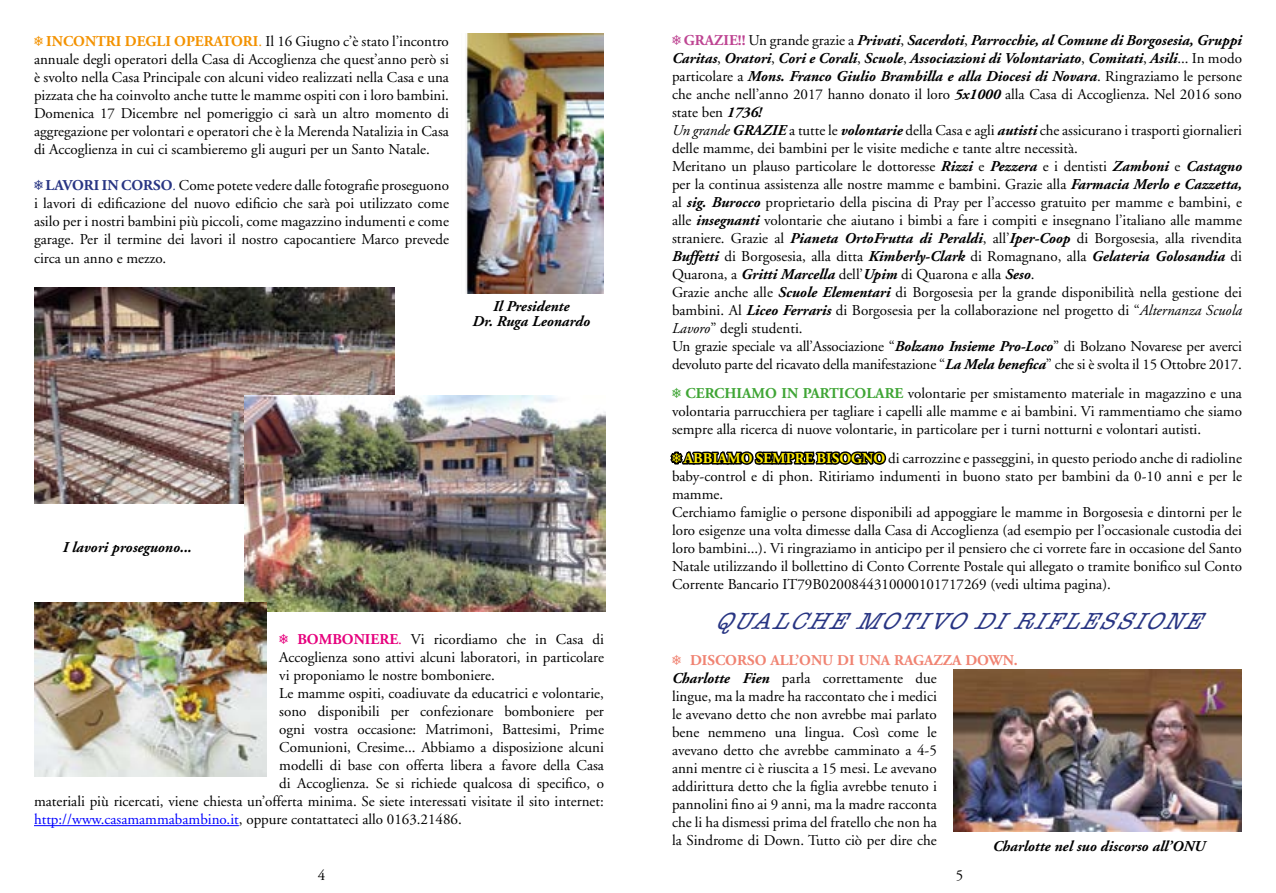
<style>
.page{position:relative;width:1276px;height:893px;background:#fff}
.page>*{position:absolute;margin:0;border:0;box-sizing:border-box;transform-origin:0 0}
.t1{font:italic 24px "American Typewriter";color:#283583}
.t2{font:15px/18px "Adobe Garamond";color:#000;text-align:justify}
.t3{font:italic 700 15px/15.8px "Adobe Garamond";color:#000;text-align:center}
.s1{font-family:"Menlo";font-weight:700;color:#f39200}
.s2{font-weight:700;color:#f39200}
.s3{color:#f39200}
.s4{font-family:"Menlo";font-weight:700;color:#283583}
.s5{font-weight:700;color:#283583}
.s6{font-style:italic;color:#283583}
.s7{font-family:"Menlo";font-weight:700;color:#e6007d}
.s8{font-weight:700;color:#e6007d}
.s9{color:#e6007d}
.s10{color:#00f}
.s11{font-family:"Menlo";font-weight:700;color:#be4492}
.s12{font-weight:700;color:#be4492}
.s13{font-weight:700;font-style:italic}
.s14{font-style:italic}
.s15{font-family:"Menlo";font-weight:700;color:#3fa535}
.s16{font-weight:700;color:#3fa535}
.s17{font-family:"Menlo";font-weight:700;color:#ffed00}
.s18{font-weight:700;color:#ffed00}
.s19{font-family:"Menlo";font-weight:700;color:#f08372}
.s20{font-weight:700;color:#f08372}
</style>
<div class="page">
<hr style="left:34px;top:825px;width:205px;height:1px;background:#00f">
<svg style="left:670px;top:451px;width:217px;height:14px;background:#2e2e2e"></svg>
<img style="left:466px;top:34px;width:138px;height:260px">
<img style="left:34px;top:288px;width:360px;height:216px">
<img style="left:245px;top:396px;width:360px;height:216px">
<img style="left:34px;top:603px;width:232px;height:174px">
<img style="left:954px;top:670px;width:288px;height:162px">
<p class="t2" style="left:34px;top:33px;width:416px"><span class="s1">❄</span> <span class="s2">INCONTRI DEGLI OPERATORI</span><span class="s3">.</span> Il 16 Giugno c’è stato l’incontro annuale degli operatori della Casa di Accoglienza che quest’anno però si è svolto nella Casa Principale con alcuni video realizzati nella Casa e una pizzata che ha coinvolto anche tutte le mamme ospiti con i loro bambini.<br>Domenica 17 Dicembre nel pomeriggio ci sarà un altro momento di aggregazione per volontari e operatori che è la Merenda Natalizia in Casa di Accoglienza in cui ci scambieremo gli auguri per un Santo Natale.</p>
<p class="t2" style="left:34px;top:177px;width:416px"><span class="s4">❄</span> <span class="s5">LAVORI IN CORSO</span><span class="s6">.</span> Come potete vedere dalle fotografie proseguono i lavori di edificazione del nuovo edificio che sarà poi utilizzato come asilo per i nostri bambini più piccoli, come magazzino indumenti e come garage. Per il termine dei lavori il nostro capocantiere Marco prevede circa un anno e mezzo.</p>
<p class="t3" style="left:472px;top:298px;width:119px">Il Presidente<br>Dr. Ruga Leonardo</p>
<p class="t3" style="left:63px;top:539px;width:131px">I lavori proseguono...</p>
<p class="t2" style="left:279px;top:631px;width:326px"><span class="s7">❄</span> <span class="s8">BOMBONIERE</span><span class="s9">.</span> Vi ricordiamo che in Casa di</p>
<p class="t2" style="left:279px;top:649px;width:326px">Accoglienza sono attivi alcuni laboratori, in particolare</p>
<p class="t2" style="left:279px;top:667px;width:217px">vi proponiamo le nostre bomboniere.</p>
<p class="t2" style="left:279px;top:685px;width:326px">Le mamme ospiti, coadiuvate da educatrici e volontarie,</p>
<p class="t2" style="left:279px;top:703px;width:326px">sono disponibili per confezionare bomboniere per</p>
<p class="t2" style="left:279px;top:721px;width:326px">ogni vostra occasione: Matrimoni, Battesimi, Prime</p>
<p class="t2" style="left:279px;top:739px;width:326px">Comunioni, Cresime... Abbiamo a disposizione alcuni</p>
<p class="t2" style="left:279px;top:757px;width:326px">modelli di base con offerta libera a favore della Casa</p>
<p class="t2" style="left:279px;top:775px;width:326px">di Accoglienza. Se si richiede qualcosa di specifico, o</p>
<p class="t2" style="left:34px;top:793px;width:571px">materiali più ricercati, viene chiesta un’offerta minima. Se siete interessati visitate il sito internet:</p>
<p class="t2" style="left:34px;top:811px;width:429px"><span class="s10">http://www.casamammabambino.it</span>, oppure contattateci allo 0163.21486.</p>
<p class="t2" style="left:672px;top:32px;width:571px;text-align:left"><span class="s11">❄</span> <span class="s12">GRAZIE!!</span> Un grande grazie a <span class="s13">Privati</span>, <span class="s13">Sacerdoti</span>, <span class="s13">Parrocchie, al Comune di Borgosesia, Gruppi Caritas</span>, <span class="s13">Oratori</span>, <span class="s13">Cori e Corali</span>, <span class="s13">Scuole</span>, <span class="s13">Associazioni di Volontariato</span>, <span class="s13">Comitati</span>, <span class="s13">Asili</span>... In modo particolare a <span class="s13">Mons. Franco Giulio Brambilla e alla Diocesi di Novara</span>. Ringraziamo le persone che anche nell’anno 2017 hanno donato il loro <span class="s13">5x1000</span> alla Casa di Accoglienza. Nel 2016 sono state ben <span class="s13">1736!<br></span><span class="s14">Un grande</span> <span class="s13">GRAZIE</span> a tutte le <span class="s13">volontarie</span> della Casa e agli <span class="s13">autisti</span> che assicurano i trasporti giornalieri delle mamme, dei bambini per le visite mediche e tante altre necessità.<br>Meritano un plauso particolare le dottoresse <span class="s13">Rizzi</span> e <span class="s13">Pezzera</span> e i dentisti <span class="s13">Zamboni</span> e <span class="s13">Castagno </span>per la continua assistenza alle nostre mamme e bambini. Grazie alla <span class="s13">Farmacia Merlo e Cazzetta, </span>al <span class="s13">sig. Burocco</span> proprietario della piscina di Pray per l’accesso gratuito per mamme e bambini, e alle <span class="s13">insegnanti</span> volontarie che aiutano i bimbi a fare i compiti e insegnano l’italiano alle mamme straniere. Grazie al <span class="s13">Pianeta OrtoFrutta di Peraldi</span>, all’<span class="s13">Iper-Coop</span> di Borgosesia, alla rivendita <span class="s13">Buffetti</span> di Borgosesia, alla ditta <span class="s13">Kimberly-Clark</span> di Romagnano, alla <span class="s13">Gelateria Golosandia</span> di Quarona, a <span class="s13">Gritti Marcella</span> dell’<span class="s13">Upim</span> di Quarona e alla <span class="s13">Seso</span>.<br>Grazie anche alle <span class="s13">Scuole Elementari</span> di Borgosesia per la grande disponibilità nella gestione dei bambini. Al <span class="s13">Liceo Ferraris</span> di Borgosesia per la collaborazione nel progetto di “<span class="s14">Alternanza Scuola Lavoro</span>” degli studenti.<br>Un grazie speciale va all’Associazione “<span class="s13">Bolzano Insieme Pro-Loco</span>” di Bolzano Novarese per averci devoluto parte del ricavato della manifestazione “<span class="s13">La Mela benefica</span>” che si è svolta il 15 Ottobre 2017.</p>
<p class="t2" style="left:672px;top:385px;width:571px"><span class="s15">❄</span> <span class="s16">CERCHIAMO IN PARTICOLARE</span> volontarie per smistamento materiale in magazzino e una volontaria parrucchiera per tagliare i capelli alle mamme e ai bambini. Vi rammentiamo che siamo sempre alla ricerca di nuove volontarie, in particolare per i turni notturni e volontari autisti.</p>
<p class="t2" style="left:672px;top:450px;width:571px;text-align:left"><span class="s17">❄</span> <span class="s18">ABBIAMO SEMPRE BISOGNO</span> di carrozzine e passeggini, in questo periodo anche di radioline baby-control e di phon. Ritiriamo indumenti in buono stato per bambini da 0-10 anni e per le mamme.<br>Cerchiamo famiglie o persone disponibili ad appoggiare le mamme in Borgosesia e dintorni per le loro esigenze una volta dimesse dalla Casa di Accoglienza (ad esempio per l’occasionale custodia dei loro bambini...). Vi ringraziamo in anticipo per il pensiero che ci vorrete fare in occasione del Santo Natale utilizzando il bollettino di Conto Corrente Postale qui allegato o tramite bonifico sul Conto Corrente Bancario IT79B0200844310000101717269 (vedi ultima pagina).</p>
<h1 class="t1" style="left:714px;top:602px;width:506px">QUALCHEMOTIVODIRIFLESSIONE</h1>
<p class="t2" style="left:672px;top:651px;width:347px;text-align:left"><span class="s19">❄</span> <span class="s20">DISCORSO ALL’ONU DI UNA RAGAZZA DOWN.<br></span><span class="s13">Charlotte Fien</span> parla correttamente due<br>lingue, ma la madre ha raccontato che i medici<br>le avevano detto che non avrebbe mai parlato<br>bene nemmeno una lingua. Così come le<br>avevano detto che avrebbe camminato a 4-5<br>anni mentre ci è riuscita a 15 mesi. Le avevano<br>addirittura detto che la figlia avrebbe tenuto i<br>pannolini fino ai 9 anni, ma la madre racconta<br>che li ha dismessi prima del fratello che non ha<br>la Sindrome di Down. Tutto ciò per dire che</p>
<p class="t3" style="left:992px;top:839px;width:214px">Charlotte nel suo discorso all’ONU</p>
<p class="t2" style="left:318px;top:866px;width:9px">4</p>
<p class="t2" style="left:955px;top:866px;width:9px">5</p>
</div>
